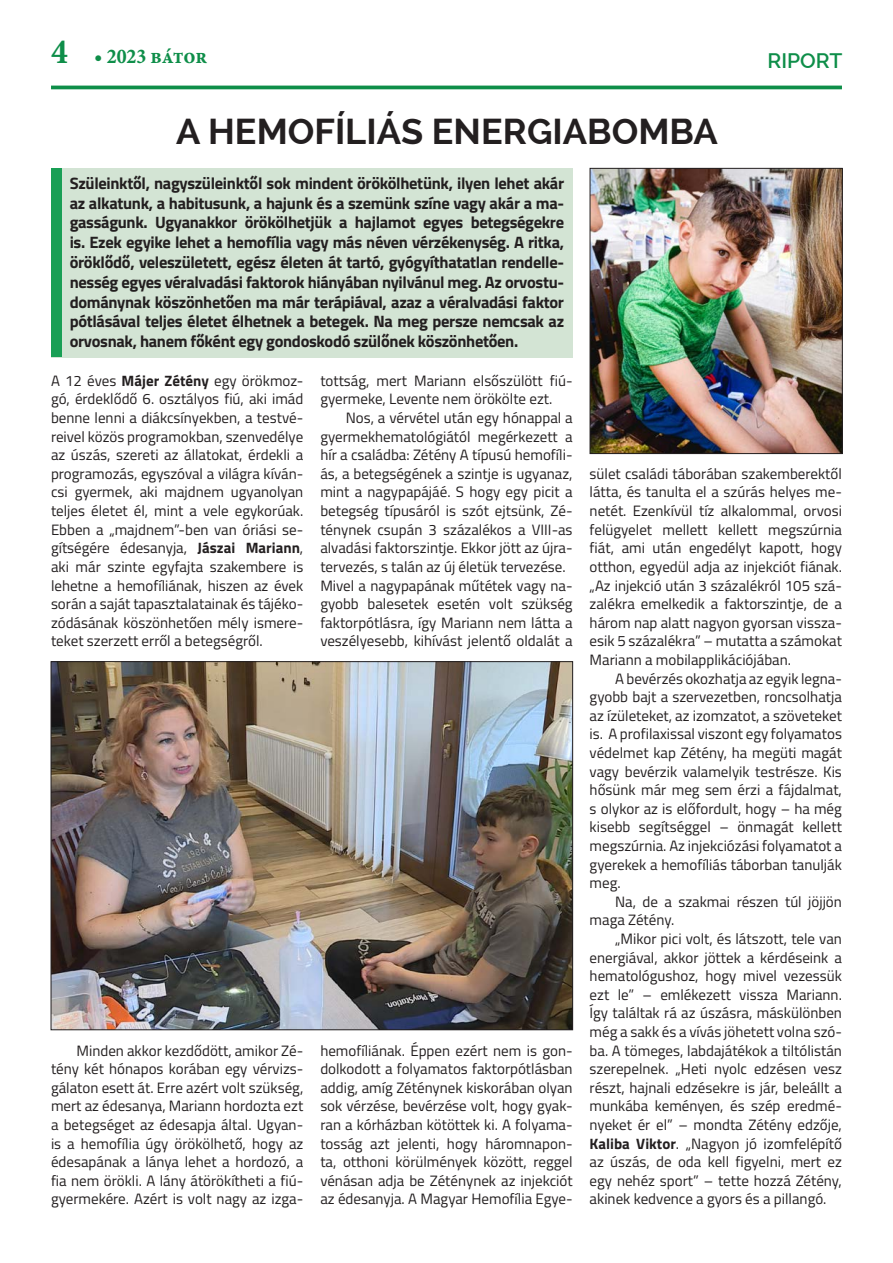
<style>
.page{position:relative;width:893px;height:1263px;background:#fff}
.page>*{position:absolute;margin:0;border:0;box-sizing:border-box;transform-origin:0 0}
.t1{font:700 36px "Raleway";color:#231f20}
.t2{font:21px "Minion Pro Bold Cn Capt";letter-spacing:-.005em;color:#0e8e49}
.t3{font:600 21px "Raleway";color:#0e8e49}
.t4{font:700 16.5px/19.8px "Titillium";letter-spacing:-.02em;color:#231f20;text-align:justify}
.t5{font:15px/18.6px "Titillium";color:#231f20;text-align:justify}
.s1{font-size:35.55px}
.s2{font-weight:700}
</style>
<div class="page">
<hr style="left:51px;top:86px;width:791px;height:3px;background:#0e8e49">
<div style="left:51px;top:168px;width:522px;height:189px;background:#d3e4d4"></div>
<div style="left:51px;top:169px;width:10px;height:188px;background:#199f55"></div>
<img style="left:53px;top:663px;width:518px;height:365px">
<img style="left:592px;top:170px;width:249px;height:282px">
<div style="left:590px;top:168px;width:253px;height:286px;border:1px solid #231f20"></div>
<h2 class="t2" style="left:51px;top:42px;width:158px"><span class="s1">4</span> • 2023 bátor</h2>
<h2 class="t3" style="left:767px;top:48px;width:77px">RIPORT</h2>
<h1 class="t1" style="left:176px;top:111px;width:543px">A HEMOFÍLIÁS ENERGIABOMBA</h1>
<p class="t4" style="left:70px;top:172px;width:496px">Szüleinktől, nagyszüleinktől sok mindent örökölhetünk, ilyen lehet akár az alkatunk, a habitusunk, a hajunk és a szemünk színe vagy akár a ma&shy;gasságunk. Ugyanakkor örökölhetjük a hajlamot egyes betegségekre is. Ezek egyike lehet a hemofília vagy más néven vérzékenység. A ritka, öröklődő, veleszületett, egész életen át tartó, gyógyíthatatlan rendelle&shy;nesség egyes véralvadási faktorok hiányában nyilvánul meg. Az orvostu&shy;dománynak köszönhetően ma már terápiával, azaz a véralvadási faktor pótlásával teljes életet élhetnek a betegek. Na meg persze nemcsak az orvosnak, hanem főként egy gondoskodó szülőnek köszönhetően.</p>
<p class="t5" style="left:51px;top:371px;width:254px">A 12 éves <span class="s2">Májer Zétény</span> egy örökmoz&shy;gó, érdeklődő 6. osztályos fiú, aki imád benne lenni a diákcsínyekben, a testvé&shy;reivel közös programokban, szenvedélye az úszás, szereti az állatokat, érdekli a programozás, egyszóval a világra kíván&shy;csi gyermek, aki majdnem ugyanolyan teljes életet él, mint a vele egykorúak.<br>Ebben a „majdnem”-ben van óriási se&shy;gítségére édesanyja, <span class="s2">Jászai Mariann</span>, aki már szinte egyfajta szakembere is lehetne a hemofíliának, hiszen az évek során a saját tapasztalatainak és tájéko&shy;zódásának köszönhetően mély ismere&shy;teket szerzett erről a betegségről.</p>
<p class="t5" style="left:320px;top:371px;width:252px">tottság, mert Mariann elsőszülött fiú&shy;gyermeke, Levente nem örökölte ezt.</p>
<p class="t5" style="left:320px;top:408px;width:254px;text-align:left;text-indent:26px">Nos, a vérvétel után egy hónappal a gyermekhematológiától megérkezett a hír a családba: Zétény A típusú hemofíli&shy;ás, a betegségének a szintje is ugyanaz, mint a nagypapájáé. S hogy egy picit a betegség típusáról is szót ejtsünk, Zé&shy;ténynek csupán 3 százalékos a VIII-as alvadási faktorszintje. Ekkor jött az újra&shy;tervezés, s talán az új életük tervezése.<br>Mivel a nagypapának műtétek vagy na&shy;gyobb balesetek esetén volt szükség faktorpótlásra, így Mariann nem látta a veszélyesebb, kihívást jelentő oldalát a</p>
<p class="t5" style="left:590px;top:464px;width:254px">sület családi táborában szakemberektől látta, és tanulta el a szúrás helyes me&shy;netét. Ezenkívül tíz alkalommal, orvosi felügyelet mellett kellett megszúrnia fiát, ami után engedélyt kapott, hogy otthon, egyedül adja az injekciót fiának. „Az injekció után 3 százalékról 105 szá&shy;zalékra emelkedik a faktorszintje, de a három nap alatt nagyon gyorsan vissza&shy;esik 5 százalékra” – mutatta a számokat Mariann a mobilapplikációjában.</p>
<p class="t5" style="left:590px;top:668px;width:254px;text-indent:26px">A bevérzés okozhatja az egyik legna&shy;gyobb bajt a szervezetben, roncsolhatja az ízületeket, az izomzatot, a szöveteket is. A profilaxissal viszont egy folyamatos védelmet kap Zétény, ha megüti magát vagy bevérzik valamelyik testrésze. Kis hősünk már meg sem érzi a fájdalmat, s olykor az is előfordult, hogy – ha még kisebb segítséggel – önmagát kellett megszúrnia. Az injekciózási folyamatot a gyerekek a hemofíliás táborban tanulják meg.</p>
<p class="t5" style="left:590px;top:891px;width:254px;text-indent:26px">Na, de a szakmai részen túl jöjjön maga Zétény.</p>
<p class="t5" style="left:590px;top:929px;width:254px;text-indent:26px">„Mikor pici volt, és látszott, tele van energiával, akkor jöttek a kérdéseink a hematológushoz, hogy mivel vezessük ezt le” – emlékezett vissza Mariann.<br>Így találtak rá az úszásra, máskülönben még a sakk és a vívás jöhetett volna szó&shy;ba. A tömeges, labdajátékok a tiltólistán szerepelnek. „Heti nyolc edzésen vesz részt, hajnali edzésekre is jár, beleállt a munkába keményen, és szép eredmé&shy;nyeket ér el” – mondta Zétény edzője, <span class="s2">Kaliba Viktor</span>. „Nagyon jó izomfelépítő az úszás, de oda kell figyelni, mert ez egy nehéz sport” – tette hozzá Zétény, akinek kedvence a gyors és a pillangó.</p>
<p class="t5" style="left:320px;top:1040px;width:254px">hemofíliának. Éppen ezért nem is gon&shy;dolkodott a folyamatos faktorpótlásban addig, amíg Zéténynek kiskorában olyan sok vérzése, bevérzése volt, hogy gyak&shy;ran a kórházban kötöttek ki. A folyama&shy;tosság azt jelenti, hogy háromnapon&shy;ta, otthoni körülmények között, reggel vénásan adja be Zéténynek az injekciót az édesanyja. A Magyar Hemofília Egye-</p>
<p class="t5" style="left:51px;top:1040px;width:254px;text-indent:26px">Minden akkor kezdődött, amikor Zé&shy;tény két hónapos korában egy vérvizs&shy;gálaton esett át. Erre azért volt szükség, mert az édesanya, Mariann hordozta ezt a betegséget az édesapja által. Ugyan&shy;is a hemofília úgy örökölhető, hogy az édesapának a lánya lehet a hordozó, a fia nem örökli. A lány átörökítheti a fiú&shy;gyermekére. Azért is volt nagy az izga-</p>
</div>
